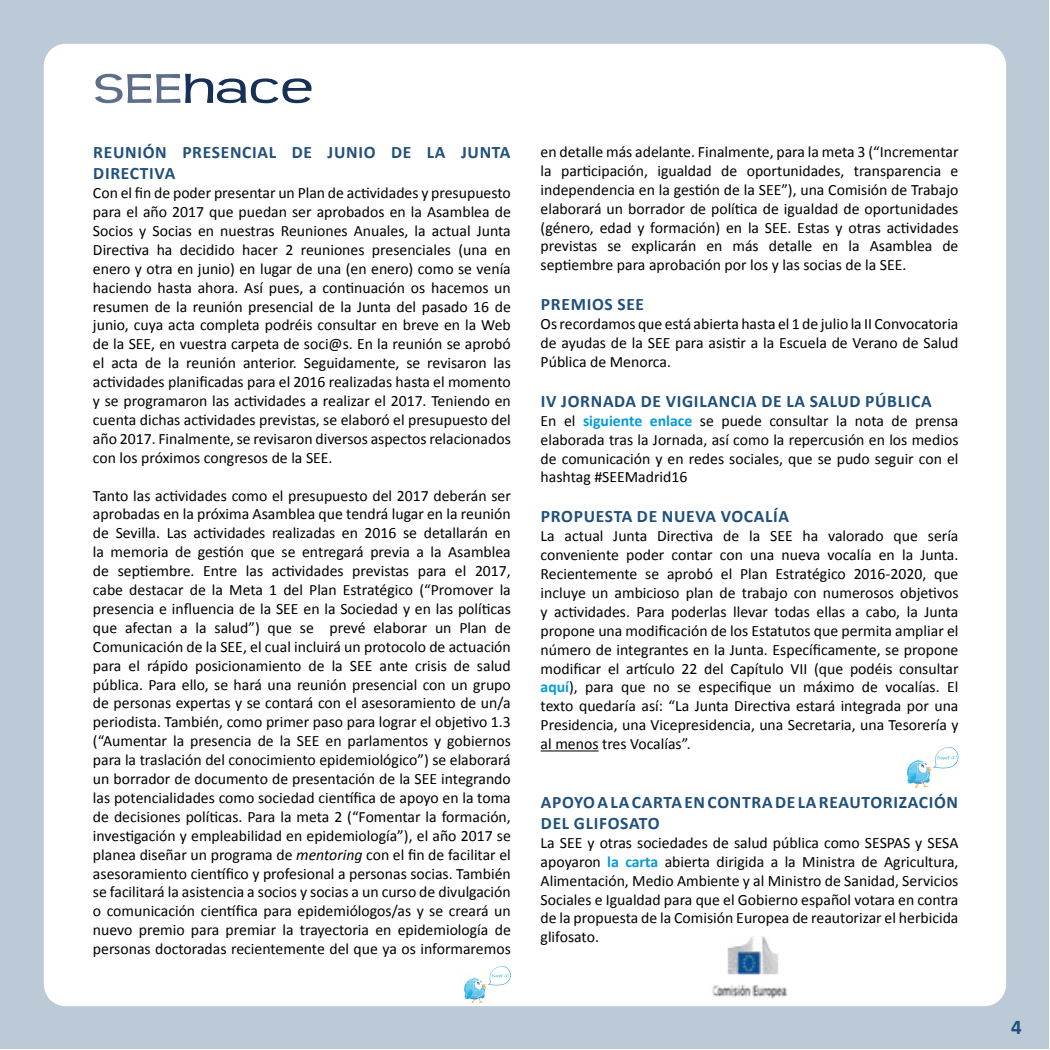
<style>
.page{position:relative;width:1050px;height:1050px;background:#fff}
.page>*{position:absolute;margin:0;border:0;box-sizing:border-box;transform-origin:0 0}
.t1{font:43.75px "Teen";color:#173055;scale:1.29 1}
.t2{font:700 21px "Calibri";color:#20507b}
.t3{font:700 17.5px/21px "Calibri";letter-spacing:.04em;color:#20507b}
.t4{font:15.75px/18.9px "Calibri";color:#000;text-align:justify}
.s1{color:#5d6e88}
.s2{font-style:italic}
.s3{font-weight:700;color:#059bda}
</style>
<div class="page">
<div style="left:1px;top:1px;width:1048px;height:1048px;background:#bccad7"></div>
<div style="left:44px;top:44px;width:962px;height:962px;background:#fff;border-radius:22px"></div>
<hr style="left:541px;top:750px;width:58px;height:1px;background:#000">
<svg style="left:464px;top:966px;width:47px;height:37px"></svg>
<svg style="left:907px;top:747px;width:52px;height:41px"></svg>
<img style="left:712px;top:936px;width:75px;height:62px">
<h1 class="t1" style="left:93px;top:62px;width:172px"><span class="s1">SEE</span>hace</h1>
<p class="t3" style="left:93px;top:142px;width:419px">REUNIÓN PRESENCIAL DE JUNIO DE LA JUNTA<br>DI RECTIVA</p>
<p class="t4" style="left:93px;top:184px;width:419px">Con el fin de poder presentar un Plan de actividades y presupuesto para el año 2017 que puedan ser aprobados en la Asamblea de Socios y Socias en nuestras Reuniones Anuales, la actual Junta Directiva ha decidido hacer 2 reuniones presenciales (una en enero y otra en junio) en lugar de una (en enero) como se venía haciendo hasta ahora. Así pues, a continuación os hacemos un resumen de la reunión presencial de la Junta del pasado 16 de junio, cuya acta completa podréis consultar en breve en la Web de la SEE, en vuestra carpeta de soci@s. En la reunión se aprobó el acta de la reunión anterior. Seguidamente, se revisaron las actividades planificadas para el 2016 realizadas hasta el momento y se programaron las actividades a realizar el 2017. Teniendo en cuenta dichas actividades previstas, se elaboró el presupuesto del año 2017. Finalmente, se revisaron diversos aspectos relacionados con los próximos congresos de la SEE.</p>
<p class="t4" style="left:93px;top:486px;width:419px">Tanto las actividades como el presupuesto del 2017 deberán ser aprobadas en la próxima Asamblea que tendrá lugar en la reunión de Sevilla. Las actividades realizadas en 2016 se detallarán en la memoria de gestión que se entregará previa a la Asamblea de septiembre. Entre las actividades previstas para el 2017, cabe destacar de la Meta 1 del Plan Estratégico (“Promover la presencia e influencia de la SEE en la Sociedad y en las políticas que afectan a la salud”) que se prevé elaborar un Plan de Comunicación de la SEE, el cual incluirá un protocolo de actuación para el rápido posicionamiento de la SEE ante crisis de salud pública. Para ello, se hará una reunión presencial con un grupo de personas expertas y se contará con el asesoramiento de un/a periodista. También, como primer paso para lograr el objetivo 1.3 (“Aumentar la presencia de la SEE en parlamentos y gobiernos para la traslación del conocimiento epidemiológico”) se elaborará un borrador de documento de presentación de la SEE integrando las potencialidades como sociedad científica de apoyo en la toma de decisiones políticas. Para la meta 2 (“Fomentar la formación, investigación y empleabilidad en epidemiología”), el año 2017 se planea diseñar un programa de <span class="s2">mentoring</span> con el fin de facilitar el asesoramiento científico y profesional a personas socias. También se facilitará la asistencia a socios y socias a un curso de divulgación o comunicación científica para epidemiólogos/as y se creará un nuevo premio para premiar la trayectoria en epidemiología de personas doctoradas recientemente del que ya os informaremos</p>
<p class="t4" style="left:541px;top:142px;width:419px">en detalle más adelante. Finalmente, para la meta 3 (“Incrementar la participación, igualdad de oportunidades, transparencia e independencia en la gestión de la SEE”), una Comisión de Trabajo elaborará un borrador de política de igualdad de oportunidades (género, edad y formación) en la SEE. Estas y otras actividades previstas se explicarán en más detalle en la Asamblea de septiembre para aprobación por los y las socias de la SEE.</p>
<p class="t3" style="left:541px;top:294px;width:86px">PREMIOS SEE</p>
<p class="t4" style="left:541px;top:315px;width:419px">Os recordamos que está abierta hasta el 1 de julio la II Convocatoria de ayudas de la SEE para asistir a la Escuela de Verano de Salud Pública de Menorca.</p>
<p class="t3" style="left:541px;top:391px;width:392px">IV JORNADA DE VIGILANCIA DE LA SALUD PÚBLICA</p>
<p class="t4" style="left:541px;top:411px;width:419px">En el <span class="s3">SIGUIENTE ENLACE</span> se puede consultar la nota de prensa elaborada tras la Jornada, así como la repercusión en los medios de comunicación y en redes sociales, que se pudo seguir con el hashtag #SEEMadrid16</p>
<p class="t3" style="left:541px;top:506px;width:250px">PROPUESTA DE NUEVA VOCALÍA</p>
<p class="t4" style="left:541px;top:527px;width:419px">La actual Junta Directiva de la SEE ha valorado que sería conveniente poder contar con una nueva vocalía en la Junta.<br>Recientemente se aprobó el Plan Estratégico 2016-2020, que incluye un ambicioso plan de trabajo con numerosos objetivos y actividades. Para poderlas llevar todas ellas a cabo, la Junta propone una modificación de los Estatutos que permita ampliar el número de integrantes en la Junta. Específicamente, se propone modificar el artículo 22 del Capítulo VII (que podéis consultar <span class="s3">AQUÍ</span>), para que no se especifique un máximo de vocalías. El texto quedaría así: “La Junta Directiva estará integrada por una Presidencia, una Vicepresidencia, una Secretaria, una Tesorería y al menos tres Vocalías”.</p>
<p class="t3" style="left:541px;top:792px;width:419px">APOYO A LA CARTA EN CONTRA DE LA REAUTORIZACIÓN<br>DEL GLIFOSATO</p>
<p class="t4" style="left:541px;top:833px;width:419px">La SEE y otras sociedades de salud pública como SESPAS y SESA apoyaron <span class="s3">LA CARTA</span> abierta dirigida a la Ministra de Agricultura, Alimentación, Medio Ambiente y al Ministro de Sanidad, Servicios Sociales e Igualdad para que el Gobierno español votara en contra de la propuesta de la Comisión Europea de reautorizar el herbicida glifosato.</p>
<h2 class="t2" style="left:1011px;top:1013px;width:12px">4</h2>
</div>
